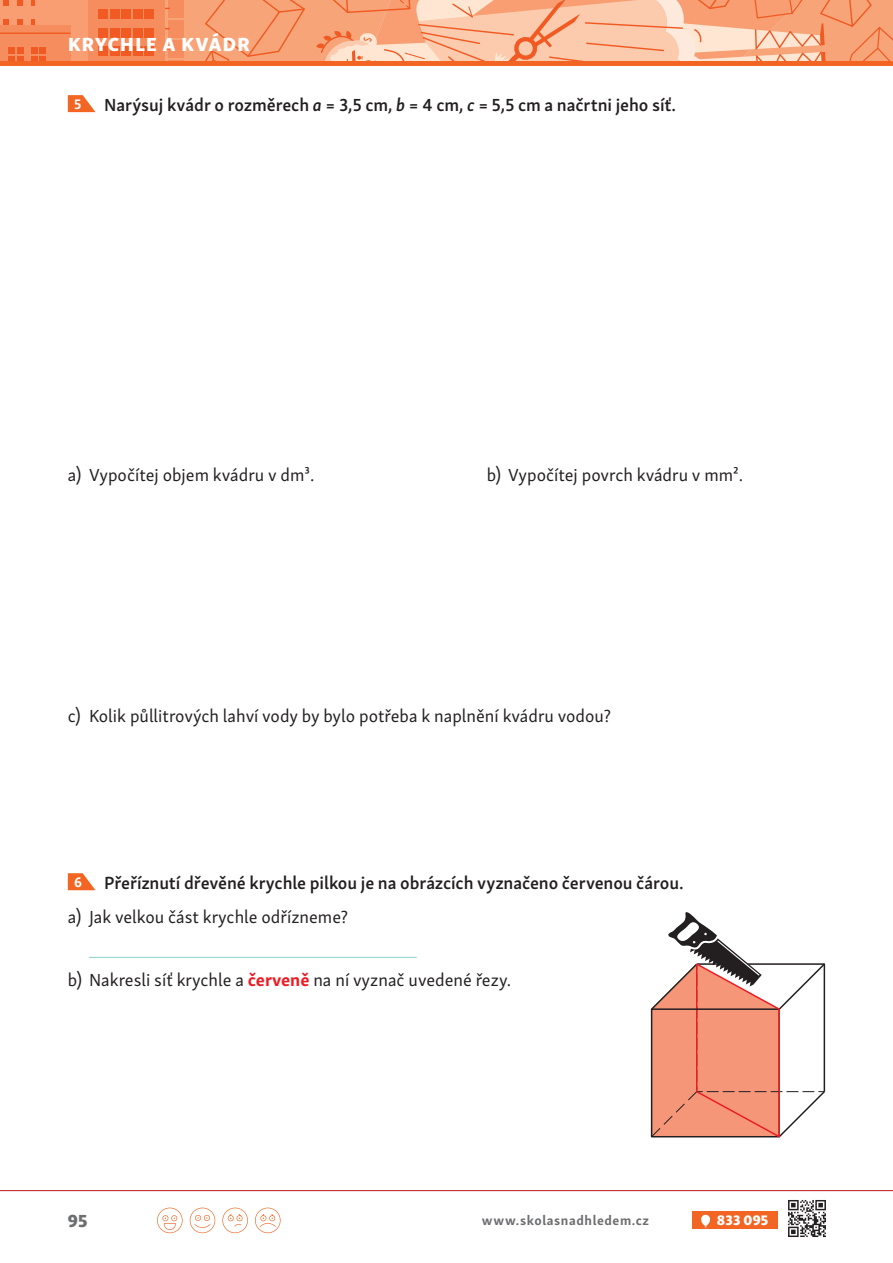
<style>
.page{position:relative;width:893px;height:1263px;background:#fff}
.page>*{position:absolute;margin:0;border:0;box-sizing:border-box;transform-origin:0 0}
.t1{font:19.5px "Skolar Sans PE Eb";letter-spacing:.065em;color:#fff}
.t2{font:18px "Skolar Sans PE";color:#231f20}
.t3{font:600 18px/33.8px "Skolar Sans PE";letter-spacing:-.005em;color:#231f20}
.t4{font:18px "Skolar Sans PE Eb";color:#6d6e70}
.t5{font:14.25px "Skolar Sans PE Eb";letter-spacing:.01em;color:#fff}
.t6{font:700 14.25px "Skolar Sans PE";color:#fff}
.t7{font:700 13.5px "Skolar Sans PE";letter-spacing:.04em;color:#6d6e70}
.s1{font-style:italic}
.s2{font-weight:700;font-size:14.25px;color:#fff}
.s3{font-weight:400}
.s4{font-weight:700;color:#ed1c24}
</style>
<div class="page">
<hr style="left:0;top:1190px;width:892px;height:1px;background:#c4151c">
<svg style="left:157px;top:1208px;width:25px;height:25px"></svg>
<svg style="left:190px;top:1208px;width:25px;height:25px"></svg>
<svg style="left:222px;top:1208px;width:26px;height:25px"></svg>
<svg style="left:255px;top:1208px;width:25px;height:25px"></svg>
<div style="left:692px;top:1212px;width:85px;height:17px;background:#f26522"></div>
<svg style="left:701px;top:1215px;width:9px;height:13px"></svg>
<img style="left:788px;top:1200px;width:38px;height:37px">
<svg style="left:68px;top:95px;width:27px;height:17px"></svg>
<svg style="left:68px;top:873px;width:27px;height:17px"></svg>
<hr style="left:89px;top:957px;width:327px;height:1px;background:#8cd1c8">
<svg style="left:650px;top:912px;width:176px;height:226px"></svg>
<svg style="left:0;top:0;width:892px;height:65px;background:#f8a881"></svg>
<hr style="left:1px;top:62px;width:891px;height:4px;background:#f26522">
<p class="t1" style="left:68px;top:33px;width:183px">KRYCHLE A KVÁDR</p>
<p class="t6" style="left:74px;top:96px;width:9px">5</p>
<p class="t3" style="left:104px;top:88px;width:573px">Narýsuj kvádr o rozměrech <span class="s1">a</span> = 3,5 cm, <span class="s1">b</span> = 4 cm, <span class="s1">c</span> = 5,5 cm a načrtni jeho síť.</p>
<p class="t2" style="left:68px;top:465px;width:248px">a) Vypočítej objem kvádru v dm³.</p>
<p class="t2" style="left:487px;top:465px;width:258px">b) Vypočítej povrch kvádru v mm².</p>
<p class="t2" style="left:68px;top:705px;width:544px">c) Kolik půllitrových lahví vody by bylo potřeba k naplnění kvádru vodou?</p>
<p class="t3" style="left:68px;top:866px;width:617px;text-indent:6px"><span class="s2">6</span> Přeříznutí dřevěné krychle pilkou je na obrázcích vyznačeno červenou čárou. <span class="s3">a) Jak velkou část krychle odřízneme?</span></p>
<p class="t2" style="left:68px;top:969px;width:445px">b) Nakresli síť krychle a <span class="s4">červeně</span> na ní vyznač uvedené řezy.</p>
<p class="t4" style="left:68px;top:1210px;width:21px">95</p>
<p class="t7" style="left:482px;top:1213px;width:169px">www.skolasnadhledem.cz</p>
<p class="t5" style="left:717px;top:1212px;width:53px">833 095</p>
</div>
